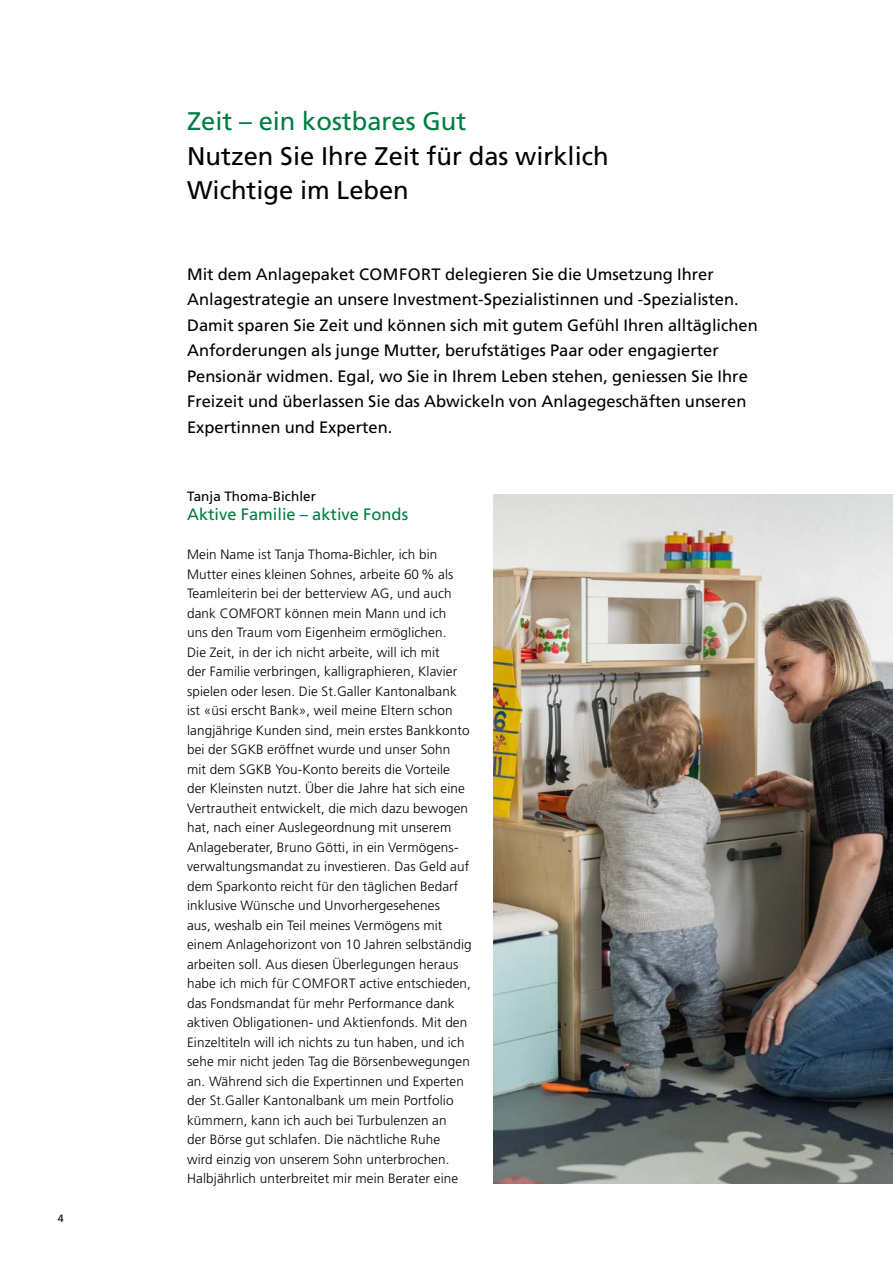
<style>
.page{position:relative;width:893px;height:1263px;background:#fff}
.page>*{position:absolute;margin:0;border:0;box-sizing:border-box;transform-origin:0 0}
.Haupttitel_17pt_Roman_schwarz{font:25.5px/34.5px "Frutiger LT Std";color:#000}
.Lead_11pt_Roman_schwarz{font:16.5px/25.5px "Frutiger LT Std";color:#000}
.Untertitel_11pt_Roman_grün{font:16.5px "Frutiger LT Std";color:#007d42}
.Grundtext_9pt_Light_schwarz{font:300 13.5px/19.5px "Frutiger LT Std";letter-spacing:.01em;color:#000}
.Untertitel_11pt_Roman_grün-2{font:13.5px "Frutiger LT Std";letter-spacing:.005em;color:#000}
.t1{font:10.5px "Frutiger LT Std";color:#000}
.s1{color:#007d42}
</style>
<div class="page">
<img style="left:493px;top:494px;width:400px;height:689px">
<p class="t1" style="left:58px;top:1212px;width:7px">4</p>
<p class="Haupttitel_17pt_Roman_schwarz" style="left:187px;top:104px;width:423px"><span class="s1">Zeit – ein kostbares Gut<br></span>Nutzen Sie Ihre Zeit für das wirklich<br>Wichtige im Leben</p>
<p class="Lead_11pt_Roman_schwarz" style="left:187px;top:261px;width:572px">Mit dem Anlagepaket COMFORT delegieren Sie die Umsetzung Ihrer Anlagestrategie an unsere Investment-Spezialistinnen und -Spezialisten.<br>Damit sparen Sie Zeit und können sich mit gutem Gefühl Ihren alltäglichen Anforderungen als junge Mutter, berufstätiges Paar oder engagierter Pensionär widmen. Egal, wo Sie in Ihrem Leben stehen, geniessen Sie Ihre Freizeit und überlassen Sie das Abwickeln von Anlagegeschäften unseren Expertinnen und Experten.</p>
<p class="Untertitel_11pt_Roman_grün-2" style="left:187px;top:488px;width:130px">Tanja Thoma-Bichler</p>
<p class="Untertitel_11pt_Roman_grün" style="left:187px;top:505px;width:222px">Aktive Familie – aktive Fonds</p>
<p class="Grundtext_9pt_Light_schwarz" style="left:187px;top:545px;width:286px">Mein Name ist Tanja Thoma-Bichler, ich bin Mutter eines kleinen Sohnes, arbeite 60% als Teamleiterin bei der betterview AG, und auch dank COMFORT können mein Mann und ich<br>uns den Traum vom Eigenheim ermöglichen.<br>Die Zeit, in der ich nicht arbeite, will ich mit<br>der Familie verbringen, kalligraphieren, Klavier spielen oder lesen. Die St.Galler Kantonalbank ist «üsi erscht Bank», weil meine Eltern schon langjährige Kunden sind, mein erstes Bankkonto bei der SGKB eröffnet wurde und unser Sohn mit dem SGKB You-Konto bereits die Vorteile der Kleinsten nutzt. Über die Jahre hat sich eine Vertrautheit entwickelt, die mich dazu bewogen hat, nach einer Auslegeordnung mit unserem Anlageberater, Bruno Götti, in ein Vermögens&shy;verwaltungsmandat zu investieren. Das Geld auf dem Sparkonto reicht für den täglichen Bedarf inklusive Wünsche und Unvorhergesehenes<br>aus, weshalb ein Teil meines Vermögens mit einem Anlagehorizont von 10 Jahren selbständig arbeiten soll. Aus diesen Überlegungen heraus habe ich mich für COMFORT active entschieden, das Fondsmandat für mehr Performance dank aktiven Obligationen- und Aktienfonds. Mit den Einzeltiteln will ich nichts zu tun haben, und ich sehe mir nicht jeden Tag die Börsenbewegungen an. Während sich die Expertinnen und Experten der St.Galler Kantonalbank um mein Portfolio kümmern, kann ich auch bei Turbulenzen an<br>der Börse gut schlafen. Die nächtliche Ruhe<br>wird einzig von unserem Sohn unterbrochen.<br>Halbjährlich unterbreitet mir mein Berater eine</p>
</div>
